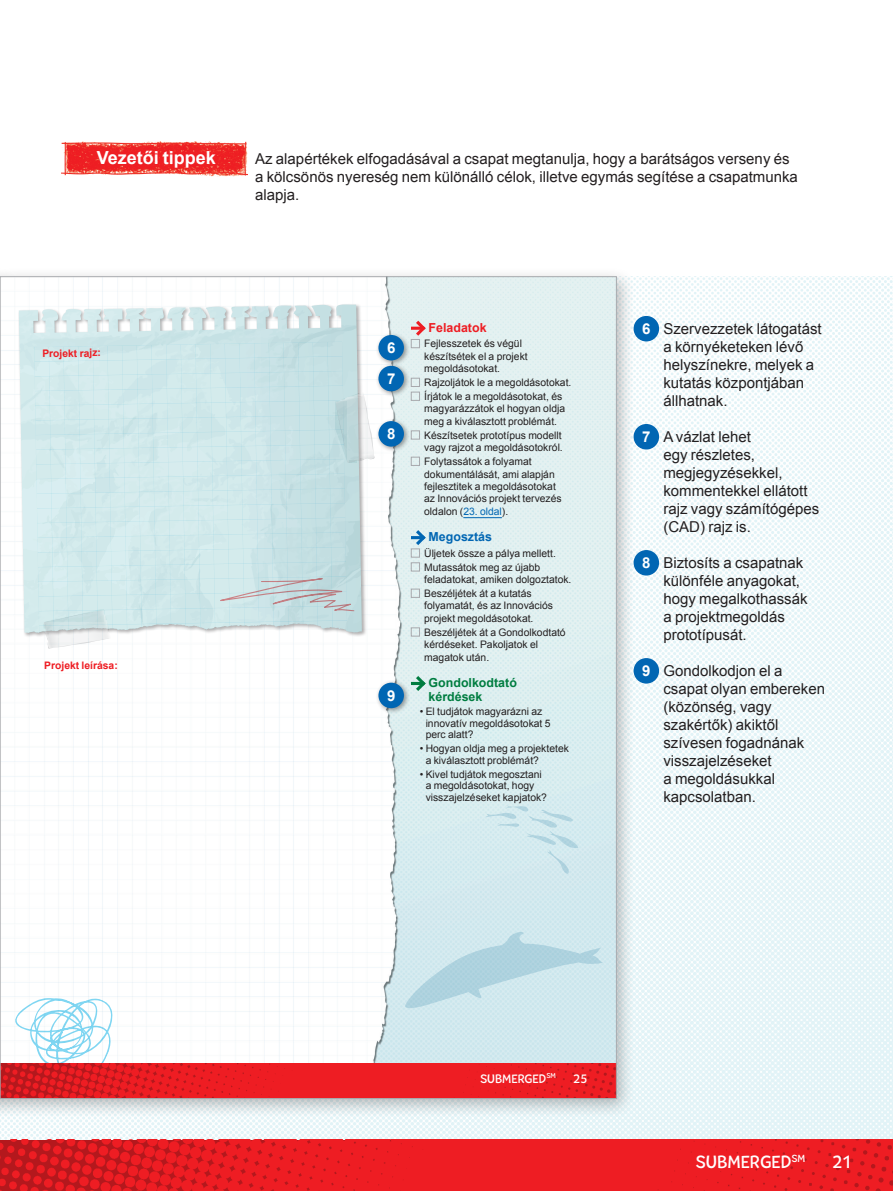
<style>
.page{position:relative;width:893px;height:1191px;background:#fff}
.page>*{position:absolute;margin:0;border:0;box-sizing:border-box;transform-origin:0 0}
.t1{font:500 18px "Tobi Pro";color:#fff}
.Subheader_12{font:700 18px "Arial";color:#fff}
.Body_10{font:15px/18px "Arial";color:#231f20}
.t2{font:700 15px "Arial";color:#fff}
.t3{font:700 12.45px/13.5px "Arial";color:#007d40}
.t4{font:500 12.45px "Tobi Pro";color:#fff}
.t5{font:700 12.45px "Arial";color:#ee1d23}
.t6{font:700 12.45px "Arial";color:#0166b3}
.t7{font:10.35px/12.5px "Arial";color:#231f20}
.t8{font:700 10.35px "Arial";color:#ee1d23}
.s1{color:#0166b3}
</style>
<div class="page">
<img style="left:0;top:276px;width:893px;height:863px">
<svg style="left:0;top:1139px;width:507px;height:52px;fill:#ee1d23"></svg>
<div style="left:507px;top:1139px;width:386px;height:52px;background:#ee1d23"></div>
<div style="left:0;top:266px;width:636px;height:852px;background:#231f20;opacity:.3"></div>
<img style="left:2px;top:278px;width:613px;height:785px">
<svg style="left:13px;top:996px;width:101px;height:67px"></svg>
<div style="left:18px;top:303px;width:349px;height:335px;background:#231f20;opacity:.35"></div>
<svg style="left:139px;top:305px;width:202px;height:27px"></svg>
<img style="left:2px;top:1063px;width:348px;height:33px">
<div style="left:350px;top:1063px;width:265px;height:33px;background:#ee1d23"></div>
<svg style="left:405px;top:930px;width:198px;height:78px"></svg>
<svg style="left:486px;top:805px;width:93px;height:69px"></svg>
<hr style="left:463px;top:517px;width:39px;height:1px;background:#0166b3">
<svg style="left:411px;top:317px;width:18px;height:22px"></svg>
<div style="left:411px;top:339px;width:9px;height:9px;border:1px solid #a8a9ad"></div>
<div style="left:411px;top:378px;width:9px;height:9px;border:1px solid #a8a9ad"></div>
<div style="left:411px;top:392px;width:9px;height:8px;border:1px solid #a8a9ad"></div>
<div style="left:411px;top:430px;width:9px;height:9px;border:1px solid #a8a9ad"></div>
<div style="left:411px;top:457px;width:9px;height:9px;border:1px solid #a8a9ad"></div>
<svg style="left:411px;top:527px;width:18px;height:21px"></svg>
<div style="left:411px;top:548px;width:9px;height:9px;border:1px solid #a8a9ad"></div>
<div style="left:411px;top:562px;width:9px;height:9px;border:1px solid #a8a9ad"></div>
<div style="left:411px;top:589px;width:9px;height:8px;border:1px solid #a8a9ad"></div>
<div style="left:411px;top:627px;width:9px;height:9px;border:1px solid #a8a9ad"></div>
<svg style="left:411px;top:672px;width:18px;height:22px"></svg>
<svg style="left:34px;top:341px;width:341px;height:308px"></svg>
<img style="left:61px;top:142px;width:186px;height:34px">
<div style="left:634px;top:316px;width:25px;height:25px;background:#0166b3;border-radius:50%"></div>
<div style="left:634px;top:424px;width:25px;height:25px;background:#0166b3;border-radius:50%"></div>
<div style="left:634px;top:550px;width:25px;height:25px;background:#0166b3;border-radius:50%"></div>
<div style="left:634px;top:658px;width:25px;height:25px;background:#0166b3;border-radius:50%"></div>
<div style="left:375px;top:332px;width:35px;height:34px;background:#231f20;opacity:.45"></div>
<div style="left:378px;top:335px;width:26px;height:25px;background:#0166b3;border-radius:50%"></div>
<div style="left:375px;top:362px;width:35px;height:35px;background:#231f20;opacity:.45"></div>
<div style="left:378px;top:366px;width:26px;height:25px;background:#0166b3;border-radius:50%"></div>
<div style="left:375px;top:418px;width:35px;height:34px;background:#231f20;opacity:.45"></div>
<div style="left:378px;top:421px;width:26px;height:25px;background:#0166b3;border-radius:50%"></div>
<div style="left:375px;top:679px;width:35px;height:35px;background:#231f20;opacity:.45"></div>
<div style="left:378px;top:682px;width:26px;height:26px;background:#0166b3;border-radius:50%"></div>
<p class="Subheader_12" style="left:97px;top:146px;width:121px">Vezetői tippek</p>
<p class="Body_10" style="left:255px;top:150px;width:544px">Az alapértékek elfogadásával a csapat megtanulja, hogy a barátságos verseny és a kölcsönös nyereség nem különálló célok, illetve egymás segítése a csapatmunka alapja.</p>
<p class="t8" style="left:42px;top:347px;width:60px;rotate:-1deg">Projekt rajz:</p>
<p class="t8" style="left:44px;top:659px;width:75px">Projekt leírása:</p>
<p class="t2" style="left:387px;top:338px;width:10px">6</p>
<p class="t2" style="left:387px;top:369px;width:10px">7</p>
<p class="t2" style="left:387px;top:424px;width:10px">8</p>
<p class="t2" style="left:387px;top:686px;width:10px">9</p>
<p class="t5" style="left:429px;top:319px;width:59px">Feladatok</p>
<p class="t7" style="left:424px;top:338px;width:105px">Fejlesszetek és végül készítsétek el a projekt megoldásotokat.</p>
<p class="t7" style="left:424px;top:376px;width:149px;line-height:14px">Rajzoljátok le a megoldásotokat.<br>Írjátok le a megoldásotokat, és</p>
<p class="t7" style="left:424px;top:403px;width:142px">magyarázzátok el hogyan oldja meg a kiválasztott problémát.</p>
<p class="t7" style="left:424px;top:429px;width:140px">Készítsetek prototípus modellt vagy rajzot a megoldásotokról.</p>
<p class="t7" style="left:424px;top:455px;width:139px">Folytassátok a folyamat dokumentálását, ami alapján fejlesztitek a megoldásotokat az Innovációs projekt tervezés oldalon (<span class="s1">23. oldal</span>).</p>
<p class="t6" style="left:429px;top:529px;width:65px">Megosztás</p>
<p class="t7" style="left:424px;top:546px;width:133px;line-height:14px">Üljetek össze a pálya mellett.<br>Mutassátok meg az újabb</p>
<p class="t7" style="left:424px;top:572px;width:149px;line-height:14px">feladatokat, amiken dolgoztatok.<br>Beszéljétek át a kutatás</p>
<p class="t7" style="left:424px;top:600px;width:130px">folyamatát, és az Innovációs projekt megoldásotokat.</p>
<p class="t7" style="left:424px;top:626px;width:143px">Beszéljétek át a Gondolkodtató kérdéseket. Pakoljatok el magatok után.</p>
<p class="t3" style="left:429px;top:676px;width:90px">Gondolkodtató kérdések</p>
<p class="t7" style="left:426px;top:706px;width:126px;line-height:11.4px;text-indent:-6px">• El tudjátok magyarázni az innovatív megoldásotokat 5 perc alatt?</p>
<p class="t7" style="left:426px;top:743px;width:145px;line-height:11.4px;text-indent:-6px">• Hogyan oldja meg a projektetek a kiválasztott problémát?</p>
<p class="t7" style="left:426px;top:768px;width:123px;line-height:11.4px;text-indent:-6px">• Kivel tudjátok megosztani a megoldásotokat, hogy visszajelzéseket kapjatok?</p>
<p class="t2" style="left:642px;top:319px;width:10px">6</p>
<p class="t2" style="left:642px;top:427px;width:10px">7</p>
<p class="t2" style="left:642px;top:553px;width:10px">8</p>
<p class="t2" style="left:642px;top:661px;width:10px">9</p>
<p class="Body_10" style="left:663px;top:320px;width:160px">Szervezzetek látogatást a környéketeken lévő helyszínekre, melyek a kutatás központjában állhatnak.</p>
<p class="Body_10" style="left:663px;top:428px;width:157px">A vázlat lehet<br>egy részletes, megjegyzésekkel, kommentekkel ellátott rajz vagy számítógépes (CAD) rajz is.</p>
<p class="Body_10" style="left:663px;top:554px;width:146px">Biztosíts a csapatnak különféle anyagokat, hogy megalkothassák a projektmegoldás prototípusát.</p>
<p class="Body_10" style="left:663px;top:662px;width:163px">Gondolkodjon el a csapat olyan embereken (közönség, vagy szakértők) akiktől szívesen fogadnának visszajelzéseket<br>a megoldásukkal kapcsolatban.</p>
<p class="t4" style="left:480px;top:1070px;width:77px">SUBMERGED<sup>SM</sup></p>
<p class="t4" style="left:573px;top:1070px;width:15px">25</p>
<h1 class="t1" style="left:695px;top:1150px;width:111px">SUBMERGED<sup>SM</sup></h1>
<h1 class="t1" style="left:832px;top:1150px;width:20px">21</h1>
</div>
